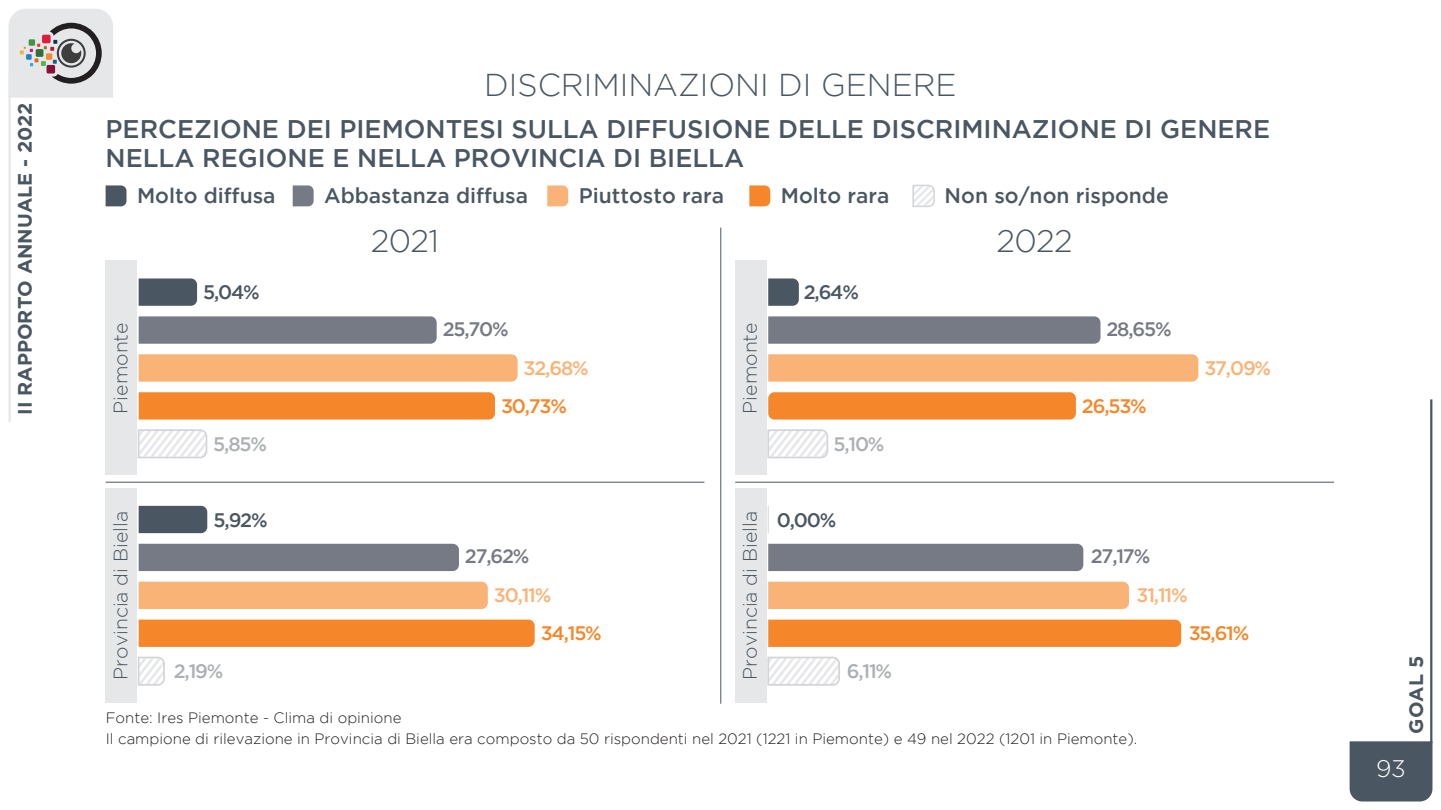
<style>
.page{position:relative;width:1441px;height:810px;background:#fff}
.page>*{position:absolute;margin:0;border:0;box-sizing:border-box;transform-origin:0 0}
.t1{font:300 31.5px "Gotham";color:#4a5762}
.t2{font:500 25.5px/28.5px "Gotham";color:#4a5762}
.t3{font:300 24px "Gotham";color:#fff}
.t4{font:500 21px "Gotham";color:#4a5762}
.t5{font:700 19.5px "Gotham";color:#4a5762}
.t6{font:500 19.5px "Gotham";letter-spacing:-.06em;color:#757a84}
.t7{font:500 19.5px "Gotham";letter-spacing:-.06em;color:#fab377}
.t8{font:500 19.5px "Gotham";letter-spacing:-.06em;color:#f5872a}
.t9{font:500 19.5px "Gotham";letter-spacing:-.06em;color:#4a5762}
.t10{font:500 19.5px "Gotham";letter-spacing:-.06em;color:#adb1b3}
.t11{font:300 19.35px "Gotham";color:#4a5762}
.t12{font:300 15px/21.1px "Gotham";color:#231f20}
</style>
<div class="page">
<div style="left:1349px;top:741px;width:83px;height:60px;background:#4a5762"></div>
<svg style="left:9px;top:9px;width:104px;height:89px"></svg>
<hr style="left:9px;top:74px;width:2px;height:348px;background:#e6e7e9">
<hr style="left:1429px;top:399px;width:3px;height:344px;background:#4a5762">
<svg style="left:106px;top:185px;width:20px;height:21px"></svg>
<svg style="left:293px;top:185px;width:20px;height:21px"></svg>
<svg style="left:547px;top:185px;width:21px;height:21px"></svg>
<svg style="left:749px;top:185px;width:21px;height:21px"></svg>
<svg style="left:912px;top:185px;width:22px;height:22px"></svg>
<hr style="left:720px;top:228px;width:1px;height:476px;background:#4a5762">
<div style="left:106px;top:261px;width:31px;height:214px;background:#e6e7e9"></div>
<div style="left:106px;top:488px;width:31px;height:215px;background:#e6e7e9"></div>
<hr style="left:106px;top:482px;width:598px;height:1px;background:#4a5762">
<div style="left:768px;top:544px;width:315px;height:27px;background:#757a84"></div>
<div style="left:768px;top:582px;width:360px;height:27px;background:#fab377"></div>
<div style="left:768px;top:620px;width:413px;height:27px;background:#f5872a"></div>
<svg style="left:767px;top:657px;width:72px;height:29px"></svg>
<svg style="left:139px;top:278px;width:58px;height:28px"></svg>
<svg style="left:139px;top:316px;width:297px;height:28px"></svg>
<svg style="left:139px;top:354px;width:378px;height:28px"></svg>
<svg style="left:139px;top:392px;width:356px;height:28px"></svg>
<svg style="left:138px;top:429px;width:69px;height:29px"></svg>
<div style="left:139px;top:506px;width:68px;height:27px;background:#4a5762"></div>
<div style="left:139px;top:544px;width:320px;height:27px;background:#757a84"></div>
<div style="left:139px;top:582px;width:349px;height:27px;background:#fab377"></div>
<div style="left:139px;top:620px;width:395px;height:27px;background:#f5872a"></div>
<svg style="left:138px;top:657px;width:27px;height:29px"></svg>
<svg style="left:768px;top:278px;width:30px;height:28px"></svg>
<svg style="left:768px;top:316px;width:332px;height:28px"></svg>
<svg style="left:768px;top:354px;width:430px;height:28px"></svg>
<div style="left:768px;top:392px;width:307px;height:28px;background:#f5872a;border-radius:6px"></div>
<svg style="left:767px;top:429px;width:61px;height:29px"></svg>
<div style="left:735px;top:261px;width:31px;height:214px;background:#e6e7e9"></div>
<div style="left:735px;top:488px;width:31px;height:215px;background:#e6e7e9"></div>
<hr style="left:735px;top:482px;width:598px;height:1px;background:#4a5762">
<h3 class="t5" style="left:12px;top:415px;width:314px;rotate:-90deg">II RAPPORTO ANNUALE - 2022</h3>
<h1 class="t1" style="left:484px;top:65px;width:474px">DISCRIMINAZIONI DI GENERE</h1>
<h2 class="t2" style="left:106px;top:115px;width:1165px">PERCEZIONE DEI PIEMONTESI SULLA DIFFUSIONE DELLE DISCRIMINAZIONE DI GENERE<br>NELLA REGIONE E NELLA PROVINCIA DI BIELLA</h2>
<h3 class="t4" style="left:137px;top:182px;width:140px">Molto diffusa</h3>
<h3 class="t4" style="left:324px;top:182px;width:205px">Abbastanza diffusa</h3>
<h3 class="t4" style="left:578px;top:182px;width:147px">Piuttosto rara</h3>
<h3 class="t4" style="left:780px;top:182px;width:110px">Molto rara</h3>
<h3 class="t4" style="left:944px;top:182px;width:225px">Non so/non risponde</h3>
<p class="t11" style="left:108px;top:414px;width:93px;rotate:-90deg">Piemonte</p>
<p class="t11" style="left:108px;top:680px;width:170px;rotate:-90deg">Provincia di Biella</p>
<h3 class="t9" style="left:203px;top:280px;width:58px">5,04%</h3>
<h3 class="t10" style="left:213px;top:431px;width:55px">5,85%</h3>
<h3 class="t9" style="left:213px;top:507px;width:56px">5,92%</h3>
<h3 class="t10" style="left:174px;top:659px;width:51px">2,19%</h3>
<h1 class="t1" style="left:371px;top:221px;width:70px">2021</h1>
<h3 class="t6" style="left:442px;top:316px;width:68px">25,70%</h3>
<h3 class="t7" style="left:523px;top:355px;width:67px">32,68%</h3>
<h3 class="t8" style="left:501px;top:393px;width:68px">30,73%</h3>
<h3 class="t6" style="left:465px;top:544px;width:66px">27,62%</h3>
<h3 class="t7" style="left:494px;top:582px;width:59px">30,11%</h3>
<h3 class="t8" style="left:540px;top:620px;width:63px">34,15%</h3>
<p class="t11" style="left:737px;top:414px;width:93px;rotate:-90deg">Piemonte</p>
<h3 class="t9" style="left:803px;top:280px;width:57px">2,64%</h3>
<h3 class="t10" style="left:833px;top:431px;width:53px">5,10%</h3>
<p class="t11" style="left:737px;top:680px;width:170px;rotate:-90deg">Provincia di Biella</p>
<h3 class="t9" style="left:776px;top:507px;width:61px">0,00%</h3>
<h3 class="t10" style="left:846px;top:659px;width:47px">6,11%</h3>
<h1 class="t1" style="left:996px;top:221px;width:78px">2022</h1>
<h3 class="t6" style="left:1106px;top:316px;width:67px">28,65%</h3>
<h3 class="t8" style="left:1081px;top:393px;width:66px">26,53%</h3>
<h3 class="t7" style="left:1204px;top:355px;width:68px">37,09%</h3>
<h3 class="t6" style="left:1090px;top:544px;width:61px">27,17%</h3>
<h3 class="t7" style="left:1136px;top:582px;width:53px">31,11%</h3>
<h3 class="t8" style="left:1188px;top:620px;width:62px">35,61%</h3>
<p class="t12" style="left:106px;top:706px;width:1032px">Fonte: Ires Piemonte - Clima di opinione<br>Il campione di rilevazione in Provincia di Biella era composto da 50 rispondenti nel 2021 (1221 in Piemonte) e 49 nel 2022 (1201 in Piemonte).</p>
<h3 class="t5" style="left:1402px;top:734px;width:79px;rotate:-90deg">GOAL 5</h3>
<h3 class="t3" style="left:1375px;top:753px;width:31px">93</h3>
</div>
